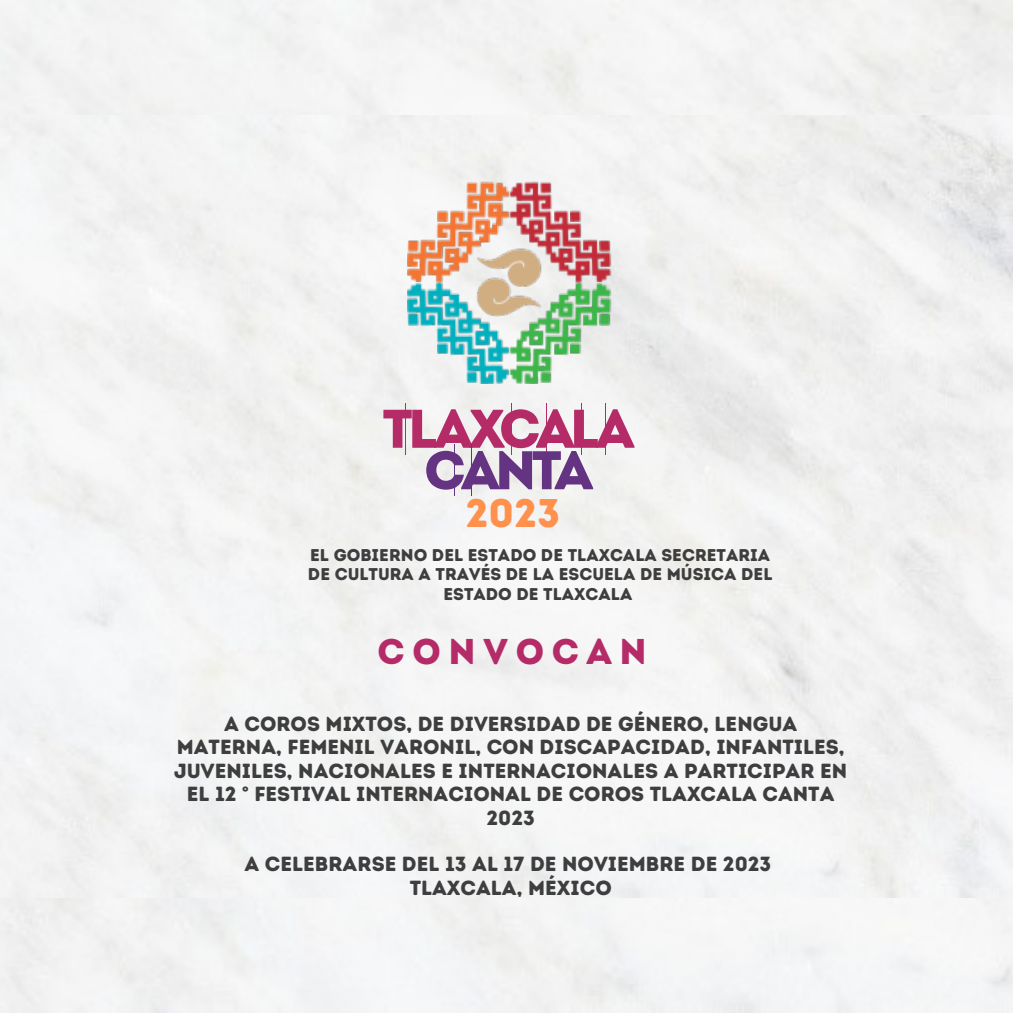
<style>
.page{position:relative;width:1013px;height:1013px;background:#fff}
.page>*{position:absolute;margin:0;border:0;box-sizing:border-box;transform-origin:0 0}
.t1{font:40px "Intro Rust Base";color:#ff914d}
.t2{font:35.75px "Intro";letter-spacing:.195em;color:#b42b68}
.t3{font:20.5px/23.5px "Intro Rust Base";color:#3f3e3f;text-align:center}
.t4{font:17px/19.5px "Intro Rust Base";color:#3f3e3f;text-align:center}
</style>
<div class="page">
<div style="left:0;top:115px;width:1012px;height:782px;background:#f3f3f3"></div>
<svg style="left:377px;top:403px;width:29px;height:51px"></svg>
<svg style="left:406px;top:403px;width:21px;height:51px"></svg>
<svg style="left:427px;top:403px;width:35px;height:41px"></svg>
<svg style="left:462px;top:403px;width:33px;height:41px"></svg>
<svg style="left:495px;top:403px;width:33px;height:41px"></svg>
<svg style="left:528px;top:403px;width:39px;height:41px"></svg>
<svg style="left:567px;top:403px;width:21px;height:41px"></svg>
<svg style="left:588px;top:403px;width:52px;height:51px;fill:#f4f4f4"></svg>
<svg style="left:420px;top:444px;width:35px;height:52px"></svg>
<svg style="left:455px;top:444px;width:37px;height:52px;background:#b096b9"></svg>
<svg style="left:492px;top:444px;width:34px;height:52px"></svg>
<svg style="left:526px;top:444px;width:21px;height:52px"></svg>
<svg style="left:547px;top:444px;width:53px;height:52px;fill:#efefed"></svg>
<img style="left:408px;top:181px;width:203px;height:202px">
<img style="left:428px;top:203px;width:163px;height:160px">
<svg style="left:599px;top:314px;width:11px;height:11px"></svg>
<svg style="left:570px;top:342px;width:11px;height:13px"></svg>
<svg style="left:540px;top:371px;width:11px;height:12px"></svg>
<svg style="left:408px;top:240px;width:12px;height:11px"></svg>
<svg style="left:438px;top:210px;width:11px;height:11px"></svg>
<svg style="left:466px;top:181px;width:12px;height:12px"></svg>
<svg style="left:599px;top:240px;width:11px;height:11px"></svg>
<svg style="left:570px;top:210px;width:11px;height:11px"></svg>
<svg style="left:540px;top:181px;width:11px;height:12px"></svg>
<svg style="left:408px;top:314px;width:12px;height:11px"></svg>
<svg style="left:438px;top:342px;width:11px;height:13px"></svg>
<svg style="left:466px;top:371px;width:12px;height:12px"></svg>
<img style="left:476px;top:249px;width:65px;height:29px">
<img style="left:476px;top:278px;width:65px;height:38px">
<p class="t1" style="left:465px;top:488px;width:96px">2023</p>
<p class="t4" style="left:308px;top:545px;width:466px">EL GOBIERNO DEL ESTADO DE TLAXCALA SECRETARIA<br>DE CULTURA A TRAVÉS DE LA ESCUELA DE MÚSICA DEL<br>ESTADO DE TLAXCALA</p>
<p class="t2" style="left:377px;top:637px;width:271px">CONVOCAn</p>
<p class="t3" style="left:174px;top:711px;width:674px">A COROS MIXTOS, DE DIVERSIDAD DE GÉNERO, LENGUA MATERNA, FEMENIL VARONIL, CON DISCAPACIDAD, INFANTILES, JUVENILES, NACIONALES E INTERNACIONALES A PARTICIPAR EN EL 12 ° FESTIVAL INTERNACIONAL DE COROS TLAXCALA CANTA 2023</p>
<p class="t3" style="left:244px;top:852px;width:528px">A CELEBRARSE DEL 13 AL 17 DE NOVIEMBRE DE 2023</p>
<p class="t3" style="left:409px;top:875px;width:204px">TLAXCALA, MÉXICO</p>
</div>
